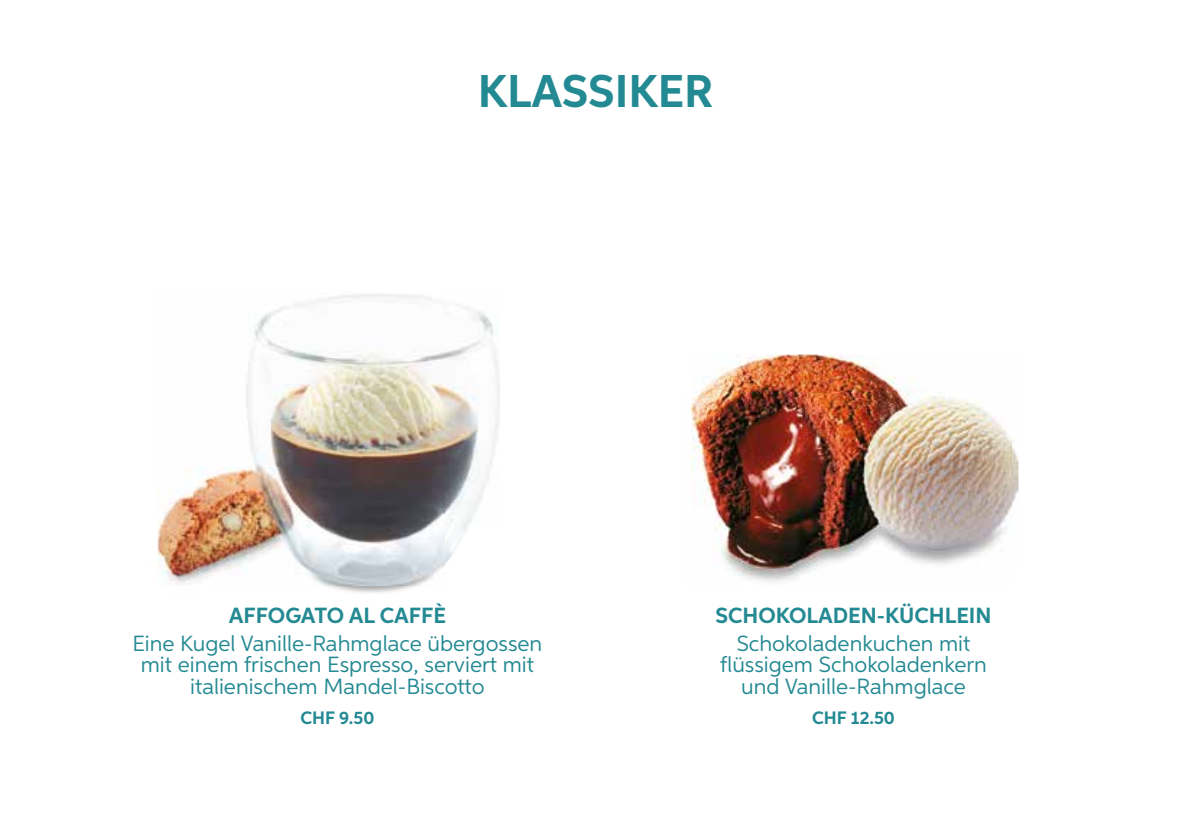
<style>
.page{position:relative;width:1191px;height:840px;background:#fff}
.page>*{position:absolute;margin:0;border:0;box-sizing:border-box;transform-origin:0 0}
.t1{font:700 46px "Aspira";color:#238992}
.t2{font:22px/21.6px "Aspira";color:#238992;text-align:center}
.t3{font:700 22px "Aspira";color:#238992}
.t4{font:700 18px "Aspira";color:#238992}
</style>
<div class="page">
<img style="left:157px;top:294px;width:205px;height:210px">
<img style="left:362px;top:294px;width:138px;height:232px">
<img style="left:444px;top:526px;width:24px;height:41px">
<img style="left:157px;top:504px;width:287px;height:80px">
<img style="left:730px;top:567px;width:87px;height:15px">
<img style="left:700px;top:354px;width:318px;height:150px">
<img style="left:691px;top:392px;width:321px;height:175px">
<h1 class="t1" style="left:478px;top:63px;width:237px">KLASSIKER</h1>
<p class="t3" style="left:229px;top:601px;width:219px">AFFOGATO AL CAFFÈ</p>
<p class="t2" style="left:132px;top:631px;width:411px">Eine Kugel Vanille-Rahmglace übergossen mit einem frischen Espresso, serviert mit italienischem Mandel-Biscotto</p>
<p class="t4" style="left:300px;top:706px;width:75px">CHF 9.50</p>
<p class="t3" style="left:715px;top:601px;width:277px">SCHOKOLADEN-KÜCHLEIN</p>
<p class="t2" style="left:720px;top:631px;width:268px">Schokoladenkuchen mit flüssigem Schokoladenkern und Vanille-Rahmglace</p>
<p class="t4" style="left:812px;top:706px;width:84px">CHF 12.50</p>
</div>
